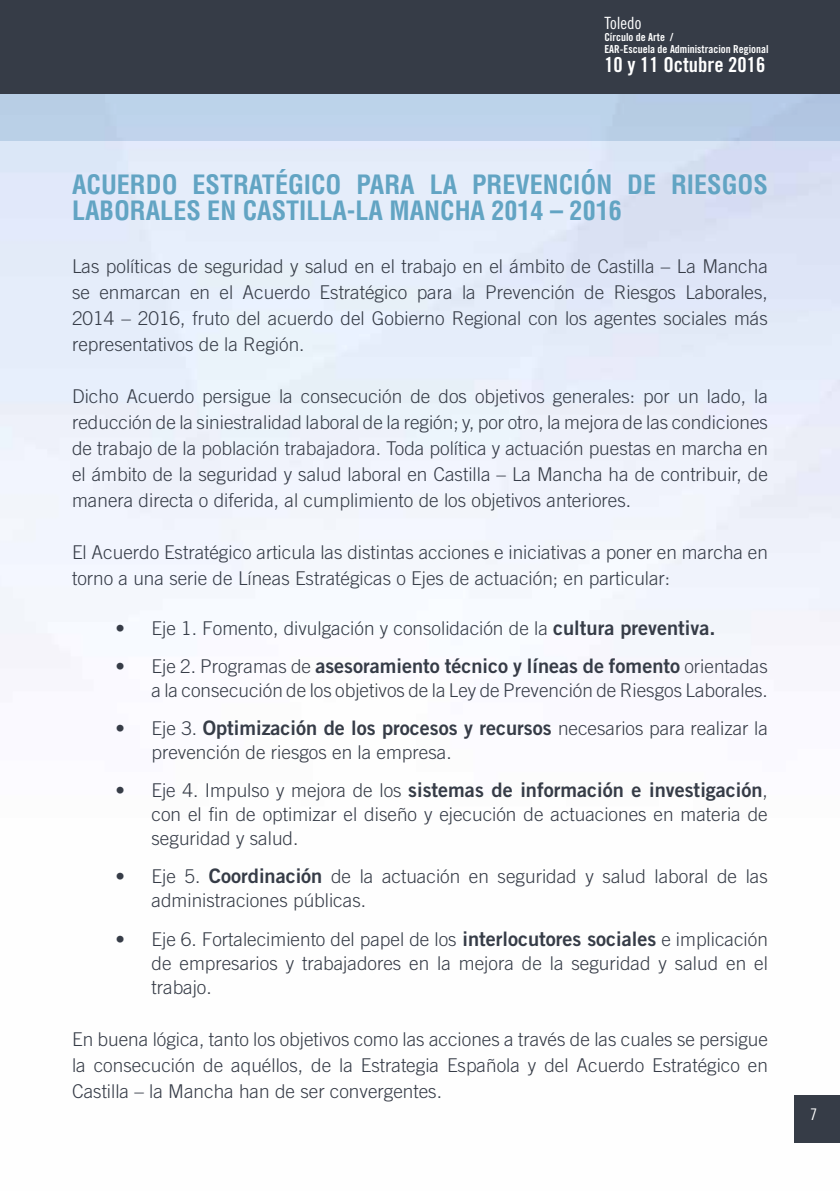
<style>
.page{position:relative;width:840px;height:1191px;background:#fff}
.page>*{position:absolute;margin:0;border:0;box-sizing:border-box;transform-origin:0 0}
.t1{font:700 condensed 26px/26px "Helvetica LT Std";color:#62a4c3}
.t2{font:20.6px "Trade Gothic LT Std Bd Cn 20";color:#fff}
.t3{font:20px "Trade Gothic LT Std Bd 2";color:#363c47}
.t4{font:300 19px/26px "Trade Gothic LT Std";color:#363c47;text-align:justify}
.t5{font:16.8px "Trade Gothic LT Std Cn 18";color:#fff}
.t6{font:16px "Trade Gothic LT Std Cn 18";color:#fff}
.t7{font:11px/12px "Trade Gothic LT Std Bd Cn 20";color:#fff}
.s1{font-family:"Trade Gothic LT Std Bd 2";font-weight:400;font-size:20px}
.s2{font-family:"Trade Gothic LT Std";font-weight:300;font-size:19px}
</style>
<div class="page">
<img style="left:0;top:140px;width:839px;height:1003px">
<div style="left:794px;top:1094px;width:45px;height:48px;background:#363c47"></div>
<div style="left:0;top:94px;width:839px;height:46px;background:#bcd3ea"></div>
<div style="left:0;top:0;width:839px;height:94px;background:#363c47"></div>
<p class="t5" style="left:604px;top:13px;width:39px">Toledo</p>
<p class="t7" style="left:604px;top:31px;width:166px">Círculo de Arte /<br>EAR-Escuela de Administracion Regional</p>
<p class="t2" style="left:604px;top:52px;width:162px">10 y 11 Octubre 2016</p>
<h1 class="t1" style="left:72px;top:172px;width:697px">ACUERDO ESTRATÉGICO PARA LA PREVENCIÓN DE RIESGOS<br>LABORALES EN CASTILLA-LA MANCHA 2014 – 2016</h1>
<p class="t4" style="left:72px;top:252px;width:697px">Las políticas de seguridad y salud en el trabajo en el ámbito de Castilla – La Mancha se enmarcan en el Acuerdo Estratégico para la Prevención de Riesgos Laborales, 2014 – 2016, fruto del acuerdo del Gobierno Regional con los agentes sociales más representativos de la Región.</p>
<p class="t4" style="left:72px;top:382px;width:697px">Dicho Acuerdo persigue la consecución de dos objetivos generales: por un lado, la reducción de la siniestralidad laboral de la región; y, por otro, la mejora de las condiciones de trabajo de la población trabajadora. Toda política y actuación puestas en marcha en el ámbito de la seguridad y salud laboral en Castilla – La Mancha ha de contribuir, de manera directa o diferida, al cumplimiento de los objetivos anteriores.</p>
<p class="t4" style="left:72px;top:538px;width:697px">El Acuerdo Estratégico articula las distintas acciones e iniciativas a poner en marcha en torno a una serie de Líneas Estratégicas o Ejes de actuación; en particular:</p>
<p class="t4" style="left:115px;top:614px;width:601px">• Eje 1. Fomento, divulgación y consolidación de la <span class="s1">cultura preventiva.</span></p>
<p class="t3" style="left:115px;top:653px;width:653px"><span class="s2">• Eje 2. Programas de</span> asesoramiento técnico y líneas de fomento <span class="s2">orientadas</span></p>
<p class="t4" style="left:151px;top:677px;width:617px">a la consecución de los objetivos de la Ley de Prevención de Riesgos Laborales.</p>
<p class="t3" style="left:115px;top:715px;width:653px"><span class="s2">• Eje 3.</span> Optimización de los procesos y recursos <span class="s2">necesarios para realizar la</span></p>
<p class="t4" style="left:151px;top:739px;width:301px">prevención de riesgos en la empresa.</p>
<p class="t3" style="left:115px;top:777px;width:653px"><span class="s2">• Eje 4. Impulso y mejora de los</span> sistemas de información e investigación<span class="s2">,</span></p>
<p class="t4" style="left:151px;top:802px;width:617px;line-height:24px">con el fin de optimizar el diseño y ejecución de actuaciones en materia de seguridad y salud.</p>
<p class="t4" style="left:151px;top:864px;width:617px;line-height:24px;text-indent:-36px">• Eje 5. <span class="s1">Coordinación</span> de la actuación en seguridad y salud laboral de las administraciones públicas.</p>
<p class="t4" style="left:151px;top:926px;width:617px;line-height:24px;text-indent:-36px">• Eje 6. Fortalecimiento del papel de los <span class="s1">interlocutores sociales</span> e implicación de empresarios y trabajadores en la mejora de la seguridad y salud en el trabajo.</p>
<p class="t4" style="left:72px;top:1025px;width:697px">En buena lógica, tanto los objetivos como las acciones a través de las cuales se persigue la consecución de aquéllos, de la Estrategia Española y del Acuerdo Estratégico en Castilla – la Mancha han de ser convergentes.</p>
<p class="t6" style="left:809px;top:1105px;width:9px">7</p>
</div>
